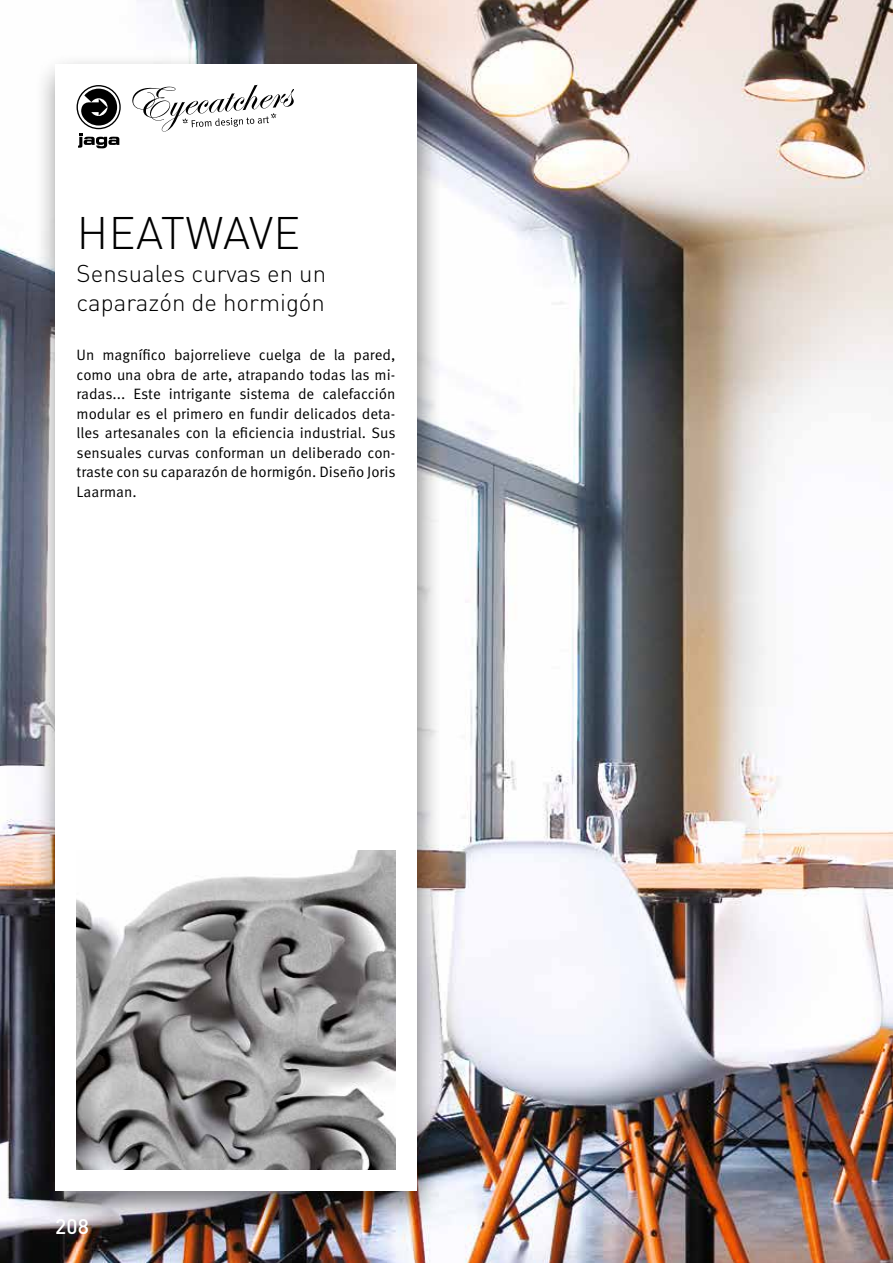
<style>
.page{position:relative;width:893px;height:1263px;background:#fff}
.page>*{position:absolute;margin:0;border:0;box-sizing:border-box;transform-origin:0 0}
.t1{font:300 45px "DIN Pro";letter-spacing:.01em;color:#000}
.t2{font:300 24px/28.8px "DIN Pro";color:#000}
.t3{font:500 21px "DIN Pro";color:#fff}
.t4{font:15px/19.5px "Meta Pro";color:#000;text-align:justify}
</style>
<div class="page">
<img style="left:0;top:0;width:893px;height:1263px">
<div style="left:33px;top:53px;width:410px;height:1174px;background:#000;opacity:.5"></div>
<div style="left:55px;top:64px;width:362px;height:1127px;background:#fff"></div>
<svg style="left:77px;top:85px;width:44px;height:63px"></svg>
<img style="left:77px;top:850px;width:318px;height:319px">
<svg style="left:132px;top:85px;width:162px;height:47px"></svg>
<h1 class="t1" style="left:77px;top:202px;width:225px">HEATWAVE</h1>
<h2 class="t2" style="left:77px;top:258px;width:251px">Sensuales curvas en un caparazón de hormigón</h2>
<p class="t4" style="left:77px;top:345px;width:321px">Un magnífico bajorrelieve cuelga de la pared, como una obra de arte, atrapando todas las mi&shy;radas... Este intrigante sistema de calefacción modular es el primero en fundir delicados deta&shy;lles artesanales con la eficiencia industrial. Sus sensuales curvas conforman un deliberado con&shy;traste con su caparazón de hormigón. Diseño Joris Laarman.</p>
<h3 class="t3" style="left:55px;top:1212px;width:35px">208</h3>
</div>
